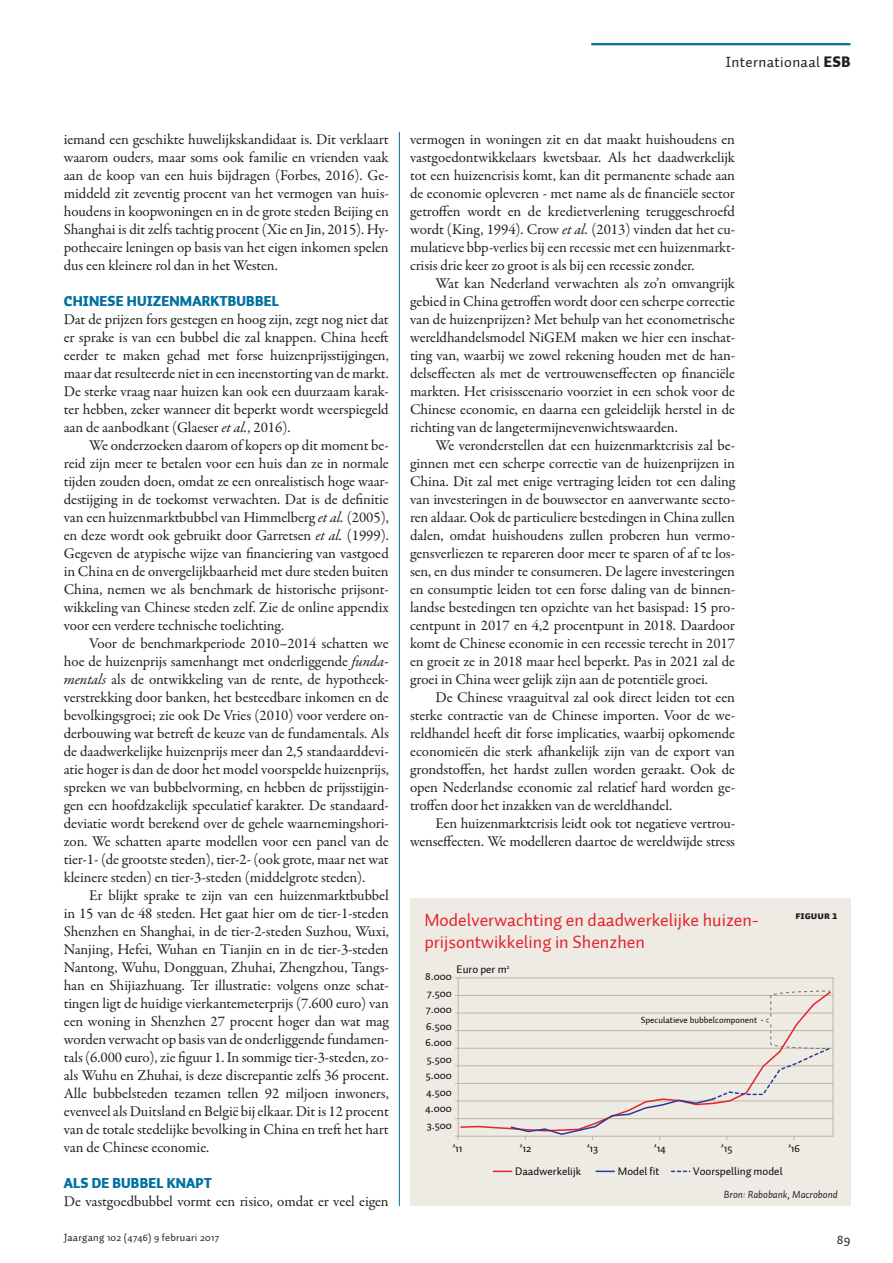
<style>
.page{position:relative;width:893px;height:1263px;background:#fff}
.page>*{position:absolute;margin:0;border:0;box-sizing:border-box;transform-origin:0 0}
.KDK1_FiguurKop{font:18px/22.5px "Auto 1";color:#e62130}
.PLAT_VervolgAlinea{font:15px/18px "Garamond Premr Pro";letter-spacing:-.01em;color:#231f20;text-align:justify}
.PLAT_EersteAlinea{font:15px/18px "Garamond Premr Pro";letter-spacing:-.005em;color:#231f20;text-align:justify}
.t1{font:15px "Auto 1";letter-spacing:.025em;color:#231f20}
.PTK1_Tussenkop{font:900 14.25px "Auto 1";letter-spacing:.01em;color:#0071a0}
.t2{font:13.5px "Auto 1";color:#231f20}
.t3{font:11.25px "Auto 1";color:#050504}
.t4{font:10.5px "Auto 1";letter-spacing:.025em;color:#231f20}
.KDPT_KaderBron{font:italic 10.5px "Auto 1";color:#231f20}
.KDK2_Figuurnummer{font:10.5px "Auto 1 Black Sm Cp";color:#231f20}
.t5{font:9px "Auto 1";color:#050504}
.s1{font-weight:900}
.s2{font-style:italic}
</style>
<div class="page">
<hr style="left:591px;top:43px;width:259px;height:2px;background:#006e9f">
<div style="left:410px;top:898px;width:440px;height:308px;background:#edebe3"></div>
<hr style="left:458px;top:978px;width:1px;height:158px;background:#c3b49b">
<hr style="left:456px;top:995px;width:377px;height:1px;background:#c3b49b">
<hr style="left:456px;top:1013px;width:377px;height:1px;background:#c3b49b">
<hr style="left:456px;top:1030px;width:377px;height:1px;background:#c3b49b">
<hr style="left:456px;top:1048px;width:377px;height:1px;background:#c3b49b">
<hr style="left:456px;top:1065px;width:377px;height:1px;background:#c3b49b">
<hr style="left:456px;top:1083px;width:377px;height:1px;background:#c3b49b">
<hr style="left:456px;top:1101px;width:377px;height:1px;background:#c3b49b">
<hr style="left:456px;top:1118px;width:377px;height:1px;background:#c3b49b">
<hr style="left:458px;top:1136px;width:375px;height:1px;background:#c3b49b">
<svg style="left:459px;top:990px;width:371px;height:140px"></svg>
<svg style="left:493px;top:1170px;width:19px;height:2px"></svg>
<svg style="left:596px;top:1170px;width:18px;height:2px"></svg>
<svg style="left:671px;top:1170px;width:19px;height:2px"></svg>
<svg style="left:509px;top:991px;width:323px;height:149px"></svg>
<hr style="left:832px;top:978px;width:1px;height:158px;background:#c3b49b">
<hr style="left:458px;top:977px;width:375px;height:1px;background:#c3b49b">
<hr style="left:399px;top:132px;width:1px;height:1074px;background:#006e9f">
<p class="t1" style="left:725px;top:53px;width:127px">Internationaal <span class="s1">ESB</span></p>
<p class="PLAT_VervolgAlinea" style="left:64px;top:131px;width:327px">iemand een geschikte huwelijkskandidaat is. Dit verklaart waarom ouders, maar soms ook familie en vrienden vaak aan de koop van een huis bijdragen (Forbes, 2016). Ge&shy;middeld zit zeventig procent van het vermogen van huis&shy;houdens in koopwoningen en in de grote steden Beijing en Shanghai is dit zelfs tachtig procent (Xie en Jin, 2015). Hy&shy;pothecaire leningen op basis van het eigen inkomen spelen dus een kleinere rol dan in het Westen.</p>
<p class="PTK1_Tussenkop" style="left:64px;top:292px;width:217px">CHINESE HUIZENMARKTBUBBEL</p>
<p class="PLAT_EersteAlinea" style="left:64px;top:311px;width:326px">Dat de prijzen fors gestegen en hoog zijn, zegt nog niet dat er sprake is van een bubbel die zal knappen. China heeft eerder te maken gehad met forse huizenprijsstijgingen, maar dat resulteerde niet in een ineenstorting van de markt.<br>De sterke vraag naar huizen kan ook een duurzaam karak&shy;ter hebben, zeker wanneer dit beperkt wordt weerspiegeld aan de aanbodkant (Glaeser <span class="s2">et al.</span>, 2016).</p>
<p class="PLAT_VervolgAlinea" style="left:64px;top:437px;width:327px;text-indent:26px">We onderzoeken daarom of kopers op dit moment be&shy;reid zijn meer te betalen voor een huis dan ze in normale tijden zouden doen, omdat ze een onrealistisch hoge waar&shy;destijging in de toekomst verwachten. Dat is de definitie van een huizenmarktbubbel van Himmelberg <span class="s2">et al.</span> (2005), en deze wordt ook gebruikt door Garretsen <span class="s2">et al.</span> (1999).<br>Gegeven de atypische wijze van financiering van vastgoed in China en de onvergelijkbaarheid met dure steden buiten China, nemen we als benchmark de historische prijsont&shy;wikkeling van Chinese steden zelf. Zie de online appendix voor een verdere technische toelichting.</p>
<p class="PLAT_VervolgAlinea" style="left:64px;top:635px;width:327px;text-indent:26px">Voor de benchmarkperiode 2010–2014 schatten we hoe de huizenprijs samenhangt met onderliggende <span class="s2">funda&shy;mentals</span> als de ontwikkeling van de rente, de hypotheek&shy;verstrekking door banken, het besteedbare inkomen en de bevolkingsgroei; zie ook De Vries (2010) voor verdere on&shy;derbouwing wat betreft de keuze van de fundamentals. Als de daadwerkelijke huizenprijs meer dan 2,5 standaarddevi&shy;atie hoger is dan de door het model voorspelde huizenprijs, spreken we van bubbelvorming, en hebben de prijsstijgin&shy;gen een hoofdzakelijk speculatief karakter. De standaard&shy;deviatie wordt berekend over de gehele waarnemingshori&shy;zon. We schatten aparte modellen voor een panel van de tier-1- (de grootste steden), tier-2- (ook grote, maar net wat kleinere steden) en tier-3-steden (middelgrote steden).</p>
<p class="PLAT_VervolgAlinea" style="left:64px;top:887px;width:327px;text-indent:26px">Er blijkt sprake te zijn van een huizenmarktbubbel in 15 van de 48 steden. Het gaat hier om de tier-1-steden Shenzhen en Shanghai, in de tier-2-steden Suzhou, Wuxi, Nanjing, Hefei, Wuhan en Tianjin en in de tier-3-steden Nantong, Wuhu, Dongguan, Zhuhai, Zhengzhou, Tangs&shy;han en Shijiazhuang. Ter illustratie: volgens onze schat&shy;tingen ligt de huidige vierkantemeterprijs (7.600 euro) van een woning in Shenzhen 27 procent hoger dan wat mag worden verwacht op basis van de onderliggende fundamen&shy;tals (6.000 euro), zie figuur 1. In sommige tier-3-steden, zo&shy;als Wuhu en Zhuhai, is deze discrepantie zelfs 36 procent.<br>Alle bubbelsteden tezamen tellen 92 miljoen inwoners, evenveel als Duitsland en België bij elkaar. Dit is 12 procent van de totale stedelijke bevolking in China en treft het hart van de Chinese economie.</p>
<p class="PTK1_Tussenkop" style="left:64px;top:1174px;width:150px">ALS DE BUBBEL KNAPT</p>
<p class="PLAT_EersteAlinea" style="left:64px;top:1193px;width:326px">De vastgoedbubbel vormt een risico, omdat er veel eigen</p>
<p class="PLAT_EersteAlinea" style="left:410px;top:131px;width:327px">vermogen in woningen zit en dat maakt huishoudens en vastgoedontwikkelaars kwetsbaar. Als het daadwerkelijk tot een huizencrisis komt, kan dit permanente schade aan de economie opleveren - met name als de financiële sector getroffen wordt en de kredietverlening teruggeschroefd wordt (King, 1994). Crow <span class="s2">et al.</span> (2013) vinden dat het cu&shy;mulatieve bbp-verlies bij een recessie met een huizenmarkt&shy;crisis drie keer zo groot is als bij een recessie zonder.</p>
<p class="PLAT_VervolgAlinea" style="left:410px;top:275px;width:327px;text-indent:26px">Wat kan Nederland verwachten als zo’n omvangrijk gebied in China getroffen wordt door een scherpe correctie van de huizenprijzen? Met behulp van het econometrische wereldhandelsmodel NiGEM maken we hier een inschat&shy;ting van, waarbij we zowel rekening houden met de han&shy;delseffecten als met de vertrouwenseffecten op financiële markten. Het crisisscenario voorziet in een schok voor de Chinese economie, en daarna een geleidelijk herstel in de richting van de langetermijnevenwichtswaarden.</p>
<p class="PLAT_VervolgAlinea" style="left:410px;top:437px;width:327px;text-indent:26px">We veronderstellen dat een huizenmarktcrisis zal be&shy;ginnen met een scherpe correctie van de huizenprijzen in China. Dit zal met enige vertraging leiden tot een daling van investeringen in de bouwsector en aanverwante secto&shy;ren aldaar. Ook de particuliere bestedingen in China zullen dalen, omdat huishoudens zullen proberen hun vermo&shy;gensverliezen te repareren door meer te sparen of af te los&shy;sen, en dus minder te consumeren. De lagere investeringen en consumptie leiden tot een forse daling van de binnen&shy;landse bestedingen ten opzichte van het basispad: 15 pro&shy;centpunt in 2017 en 4,2 procentpunt in 2018. Daardoor komt de Chinese economie in een recessie terecht in 2017 en groeit ze in 2018 maar heel beperkt. Pas in 2021 zal de groei in China weer gelijk zijn aan de potentiële groei.</p>
<p class="PLAT_VervolgAlinea" style="left:410px;top:689px;width:327px;text-indent:26px">De Chinese vraaguitval zal ook direct leiden tot een sterke contractie van de Chinese importen. Voor de we&shy;reldhandel heeft dit forse implicaties, waarbij opkomende economieën die sterk afhankelijk zijn van de export van grondstoffen, het hardst zullen worden geraakt. Ook de open Nederlandse economie zal relatief hard worden ge&shy;troffen door het inzakken van de wereldhandel.</p>
<p class="PLAT_VervolgAlinea" style="left:410px;top:815px;width:326px;text-align:right">Een huizenmarktcrisis leidt ook tot negatieve vertrou&shy;wenseffecten. We modelleren daartoe de wereldwijde stress</p>
<p class="KDK1_FiguurKop" style="left:424px;top:909px;width:335px">Modelverwachting en daadwerkelijke huizen&shy;prijsontwikkeling in Shenzhen</p>
<p class="KDK2_Figuurnummer" style="left:795px;top:910px;width:44px">FIGUUR 1</p>
<p class="t3" style="left:457px;top:962px;width:55px">Euro per m<sup>2</sup></p>
<p class="t3" style="left:425px;top:969px;width:28px">8.000</p>
<p class="t3" style="left:427px;top:986px;width:27px">7.500</p>
<p class="t3" style="left:426px;top:1002px;width:28px">7.000</p>
<p class="t3" style="left:426px;top:1019px;width:27px">6.500</p>
<p class="t3" style="left:425px;top:1035px;width:28px">6.000</p>
<p class="t3" style="left:427px;top:1052px;width:27px">5.500</p>
<p class="t3" style="left:426px;top:1068px;width:28px">5.000</p>
<p class="t3" style="left:426px;top:1085px;width:27px">4.500</p>
<p class="t3" style="left:425px;top:1101px;width:28px">4.000</p>
<p class="t3" style="left:427px;top:1118px;width:27px">3.500</p>
<p class="t5" style="left:641px;top:1015px;width:118px">Speculatieve bubbelcomponent</p>
<p class="t3" style="left:452px;top:1141px;width:12px">’11</p>
<p class="t3" style="left:520px;top:1141px;width:13px">’12</p>
<p class="t3" style="left:587px;top:1141px;width:13px">’13</p>
<p class="t3" style="left:654px;top:1141px;width:14px">’14</p>
<p class="t3" style="left:721px;top:1141px;width:13px">’15</p>
<p class="t3" style="left:788px;top:1141px;width:13px">’16</p>
<p class="t3" style="left:515px;top:1164px;width:67px">Daadwerkelijk</p>
<p class="t3" style="left:618px;top:1164px;width:43px">Model fit</p>
<p class="t3" style="left:693px;top:1164px;width:91px">Voorspelling model</p>
<p class="KDPT_KaderBron" style="left:724px;top:1187px;width:115px">Bron: Rabobank, Macrobond</p>
<p class="t4" style="left:64px;top:1231px;width:157px">Jaargang 102 (4746) 9 februari 2017</p>
<p class="t2" style="left:837px;top:1231px;width:15px">89</p>
</div>
